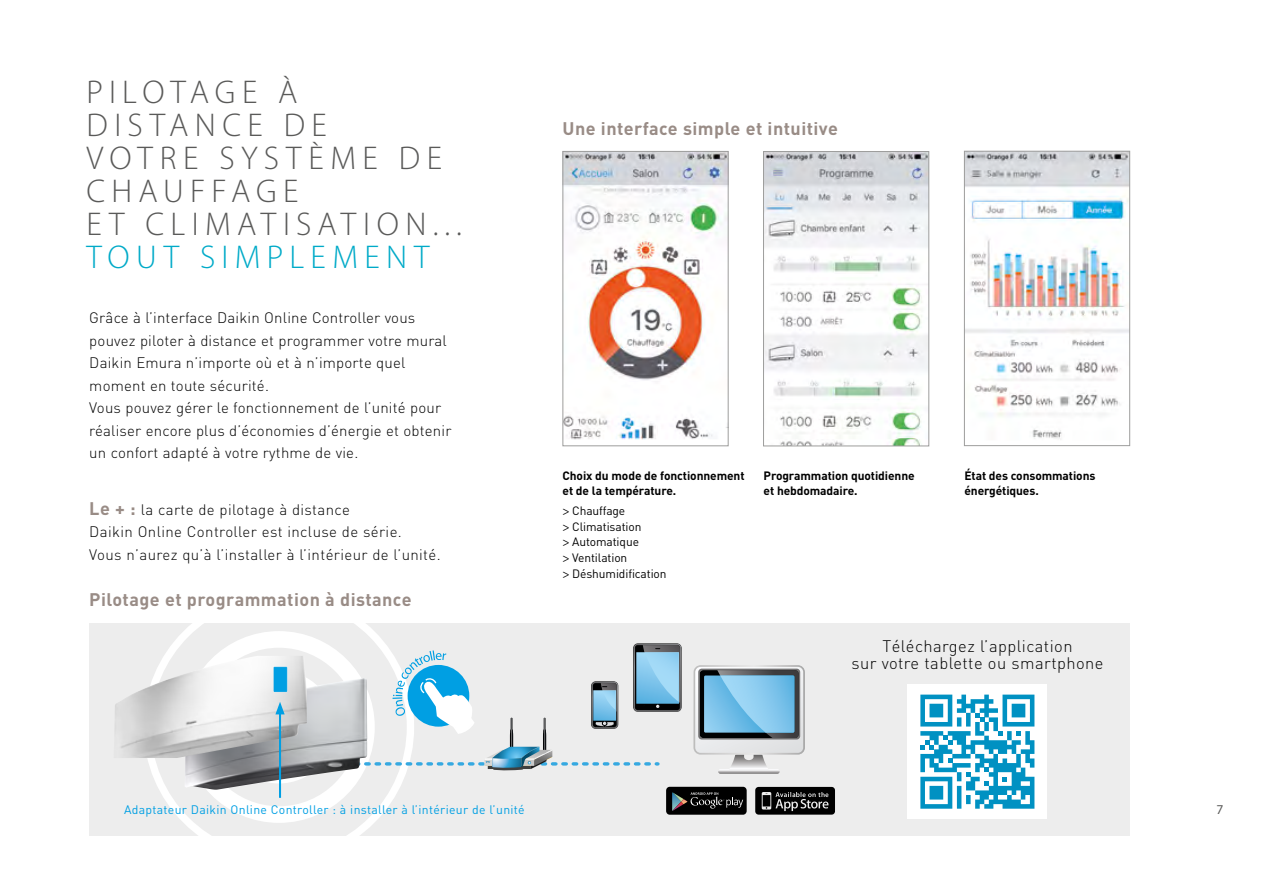
<style>
.page{position:relative;width:1262px;height:893px;background:#fff}
.page>*{position:absolute;margin:0;border:0;box-sizing:border-box;transform-origin:0 0}
.t1{font:300 33px/33px "Myriad Pro";letter-spacing:.195em;color:#5a5a59}
.paragraphe_courant{font:700 18px "DIN";letter-spacing:.025em;color:#998c86}
.paragraphe_courant-2{font:300 16.5px/16.5px "DIN";letter-spacing:.025em;color:#000;text-align:center}
.paragraphe_courant-3{font:300 15px/22.5px "DIN";letter-spacing:.015em;color:#000}
.t2{font:13.5px "Myriad Pro";color:#5a5a59}
.paragraphe_courant-4{font:12.3px "DIN";letter-spacing:.025em;color:#009fe3}
.paragraphe_courant-5{font:700 12px/15px "DIN";letter-spacing:-.01em;color:#000}
.paragraphe_courant-6{font:12px "DIN";letter-spacing:-.01em;color:#000}
.s1{color:#00aac8}
.s2{font-weight:700;font-size:18px;color:#998c86}
.s3{font-family:"Myriad Pro"}
</style>
<div class="page">
<img style="left:765px;top:153px;width:162px;height:291px">
<div style="left:763px;top:151px;width:166px;height:295px;border:1px solid #9d9d9c"></div>
<img style="left:966px;top:153px;width:162px;height:287px">
<div style="left:964px;top:151px;width:166px;height:295px;border:1px solid #9d9d9c"></div>
<div style="left:89px;top:623px;width:1041px;height:213px;background:#ededed"></div>
<svg style="left:144px;top:623px;width:263px;height:213px"></svg>
<svg style="left:718px;top:769px;width:61px;height:4px"></svg>
<svg style="left:693px;top:665px;width:112px;height:106px"></svg>
<div style="left:666px;top:786px;width:80px;height:28px;background:#000;border-radius:4px"></div>
<svg style="left:672px;top:792px;width:71px;height:18px"></svg>
<svg style="left:755px;top:786px;width:80px;height:28px;background:#2d2d2d"></svg>
<img style="left:185px;top:678px;width:182px;height:111px">
<img style="left:225px;top:655px;width:32px;height:7px">
<svg style="left:357px;top:643px;width:324px;height:128px"></svg>
<div style="left:273px;top:652px;width:25px;height:52px;background:#fff;opacity:.75"></div>
<hr style="left:279px;top:710px;width:2px;height:87px;background:#009fe3">
<svg style="left:275px;top:701px;width:10px;height:13px"></svg>
<img style="left:564px;top:153px;width:162px;height:287px">
<div style="left:562px;top:151px;width:166px;height:295px;border:1px solid #9d9d9c"></div>
<div style="left:907px;top:684px;width:140px;height:134px;background:#fff"></div>
<svg style="left:920px;top:694px;width:114px;height:114px"></svg>
<p class="t1" style="left:86px;top:76px;width:377px">PILOTAGE À<br>DISTANCE DE<br>VOTRE SYSTÈME DE<br>CHAUFFAGE<br>ET CLIMATISATION...<br><span class="s1">TOUT SIMPLEMENT</span></p>
<p class="paragraphe_courant-3" style="left:89px;top:306px;width:364px">Grâce à l’interface Daikin Online Controller vous pouvez piloter à distance et programmer votre mural Daikin Emura n’importe où et à n’importe quel moment en toute sécurité.<br>Vous pouvez gérer le fonctionnement de l’unité pour réaliser encore plus d’économies d’énergie et obtenir un confort adapté à votre rythme de vie.</p>
<p class="paragraphe_courant-3" style="left:89px;top:498px;width:353px"><span class="s2">Le + :</span> la carte de pilotage à distance<br>Daikin Online Controller est incluse de série.<br>Vous n’aurez qu’à l’installer à l’intérieur de l’unité.</p>
<p class="paragraphe_courant" style="left:89px;top:588px;width:324px">Pilotage et programmation à distance</p>
<p class="paragraphe_courant" style="left:562px;top:116px;width:277px">Une interface simple et intuitive</p>
<p class="paragraphe_courant-5" style="left:562px;top:468px;width:184px">Choix du mode de fonctionnement et de la température.</p>
<p class="paragraphe_courant-6" style="left:562px;top:503px;width:64px"><span class="s3">&gt;</span> Chauffage</p>
<p class="paragraphe_courant-6" style="left:562px;top:518px;width:80px"><span class="s3">&gt;</span> Climatisation</p>
<p class="paragraphe_courant-6" style="left:562px;top:534px;width:78px"><span class="s3">&gt;</span> Automatique</p>
<p class="paragraphe_courant-6" style="left:562px;top:550px;width:66px"><span class="s3">&gt;</span> Ventilation</p>
<p class="paragraphe_courant-6" style="left:562px;top:566px;width:106px"><span class="s3">&gt;</span> Déshumidification</p>
<p class="paragraphe_courant-5" style="left:763px;top:468px;width:153px">Programmation quotidienne et hebdomadaire.</p>
<p class="paragraphe_courant-5" style="left:964px;top:468px;width:133px">État des consommations énergétiques.</p>
<p class="paragraphe_courant-2" style="left:851px;top:637px;width:253px">Téléchargez l’application<br>sur votre tablette ou smartphone</p>
<p class="paragraphe_courant-4" style="left:124px;top:801px;width:402px">Adaptateur Daikin Online Controller : à installer à l’intérieur de l’unité</p>
<p class="t2" style="left:1216px;top:800px;width:8px">7</p>
</div>
